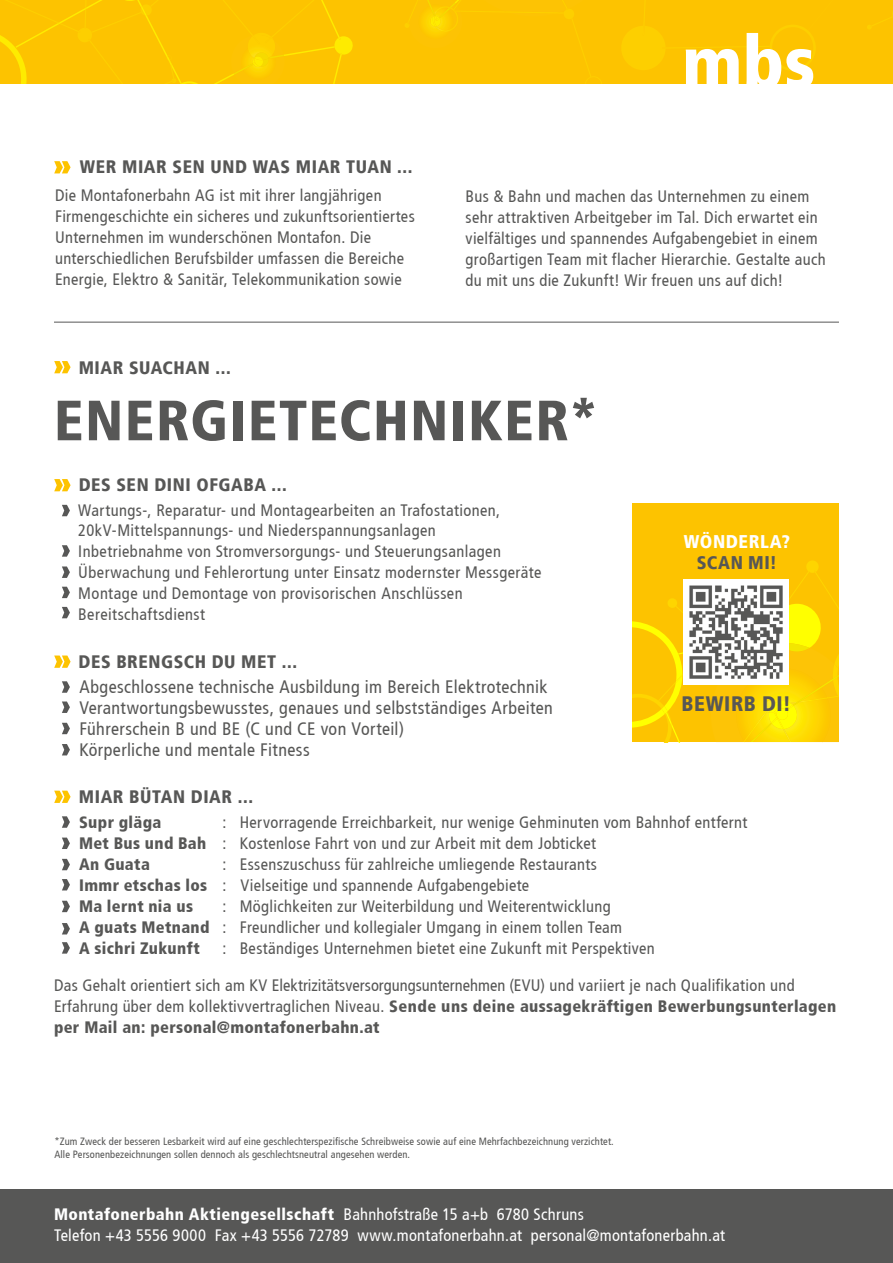
<style>
.page{position:relative;width:893px;height:1263px;background:#fff}
.page>*{position:absolute;margin:0;border:0;box-sizing:border-box;transform-origin:0 0}
.t1{font:900 condensed 56.7px "Frutiger";letter-spacing:.03em;color:#575756}
.t2{font:900 condensed 20.85px "Frutiger";letter-spacing:.03em;color:#575756}
.t3{font:900 condensed 18.3px "Frutiger";letter-spacing:.025em;color:#fff}
.t4{font:900 condensed 18.3px "Frutiger";letter-spacing:.025em;color:#575756}
.t5{font:condensed 18px/21px "Frutiger";letter-spacing:.02em;color:#575756}
.t6{font:900 condensed 18px "Frutiger";letter-spacing:.035em;color:#575756}
.t7{font:condensed 16.5px/21px "Frutiger";letter-spacing:.02em;color:#575756}
.t8{font:condensed 16.5px/21px "Frutiger";letter-spacing:.015em;color:#fff}
.t9{font:900 condensed 16.5px/21px "Frutiger";letter-spacing:.02em;color:#575756}
.t10{font:condensed 10.5px/12.6px "Frutiger";letter-spacing:.01em;color:#575756}
.s1{font-weight:900}
</style>
<div class="page">
<div style="left:0;top:1190px;width:893px;height:73px;background:#575756"></div>
<div style="left:0;top:0;width:893px;height:84px;background:#fdc300"></div>
<svg style="left:405px;top:0;width:186px;height:76px"></svg>
<svg style="left:0;top:0;width:353px;height:84px"></svg>
<svg style="left:622px;top:10px;width:267px;height:74px"></svg>
<svg style="left:54px;top:479px;width:17px;height:12px"></svg>
<svg style="left:62px;top:505px;width:8px;height:11px"></svg>
<svg style="left:62px;top:545px;width:8px;height:12px"></svg>
<svg style="left:62px;top:587px;width:8px;height:11px"></svg>
<svg style="left:54px;top:655px;width:17px;height:13px"></svg>
<svg style="left:62px;top:681px;width:8px;height:12px"></svg>
<svg style="left:62px;top:701px;width:8px;height:12px"></svg>
<svg style="left:62px;top:723px;width:8px;height:11px"></svg>
<svg style="left:62px;top:744px;width:8px;height:11px"></svg>
<svg style="left:54px;top:361px;width:17px;height:12px"></svg>
<svg style="left:54px;top:790px;width:17px;height:13px"></svg>
<svg style="left:62px;top:816px;width:8px;height:12px"></svg>
<svg style="left:62px;top:837px;width:8px;height:12px"></svg>
<svg style="left:62px;top:859px;width:8px;height:11px"></svg>
<svg style="left:62px;top:879px;width:8px;height:11px"></svg>
<svg style="left:62px;top:901px;width:8px;height:11px"></svg>
<svg style="left:62px;top:923px;width:8px;height:11px"></svg>
<svg style="left:62px;top:942px;width:8px;height:12px"></svg>
<hr style="left:54px;top:322px;width:785px;height:1px;background:#575756">
<svg style="left:54px;top:161px;width:17px;height:12px"></svg>
<svg style="left:62px;top:566px;width:8px;height:12px"></svg>
<svg style="left:62px;top:607px;width:8px;height:11px"></svg>
<div style="left:633px;top:504px;width:206px;height:238px;background:#fdc300"></div>
<svg style="left:633px;top:561px;width:206px;height:181px"></svg>
<img style="left:683px;top:579px;width:105px;height:105px">
<p class="t6" style="left:80px;top:156px;width:334px">WER MIAR SEN UND WAS MIAR TUAN ...</p>
<p class="t7" style="left:55px;top:185px;width:361px">Die Montafonerbahn AG ist mit ihrer langjährigen Firmengeschichte ein sicheres und zukunftsorientiertes Unternehmen im wunderschönen Montafon. Die unterschiedlichen Berufsbilder umfassen die Bereiche Energie, Elektro &amp; Sanitär, Telekommunikation sowie</p>
<p class="t7" style="left:466px;top:186px;width:362px">Bus &amp; Bahn und machen das Unternehmen zu einem sehr attraktiven Arbeitgeber im Tal. Dich erwartet ein vielfältiges und spannendes Aufgabengebiet in einem großartigen Team mit flacher Hierarchie. Gestalte auch du mit uns die Zukunft! Wir freuen uns auf dich!</p>
<p class="t6" style="left:79px;top:357px;width:154px">MIAR SUACHAN ...</p>
<h1 class="t1" style="left:54px;top:386px;width:546px">ENERGIETECHNIKER*</h1>
<p class="t6" style="left:79px;top:474px;width:210px">DES SEN DINI OFGABA ...</p>
<p class="t7" style="left:78px;top:501px;width:423px;line-height:19.5px">Wartungs-, Reparatur- und Montagearbeiten an Trafostationen,<br>20kV-Mittelspannungs- und Niederspannungsanlagen</p>
<p class="t7" style="left:78px;top:541px;width:465px">Inbetriebnahme von Stromversorgungs- und Steuerungsanlagen Überwachung und Fehlerortung unter Einsatz modernster Messgeräte Montage und Demontage von provisorischen Anschlüssen Bereitschaftsdienst</p>
<p class="t6" style="left:79px;top:651px;width:220px">DES BRENGSCH DU MET ...</p>
<p class="t5" style="left:79px;top:676px;width:475px">Abgeschlossene technische Ausbildung im Bereich Elektrotechnik Verantwortungsbewusstes, genaues und selbstständiges Arbeiten Führerschein B und BE (C und CE von Vorteil)<br>Körperliche und mentale Fitness</p>
<p class="t3" style="left:684px;top:530px;width:107px">WÖNDERLA?</p>
<p class="t4" style="left:697px;top:551px;width:81px">SCAN MI!</p>
<p class="t2" style="left:682px;top:691px;width:111px">BEWIRB DI!</p>
<p class="t6" style="left:79px;top:786px;width:176px">MIAR BÜTAN DIAR ...</p>
<p class="t9" style="left:79px;top:812px;width:132px">Supr gläga<br>Met Bus und Bah<br>An Guata<br>Immr etschas los<br>Ma lernt nia us<br>A guats Metnand<br>A sichri Zukunft</p>
<p class="t7" style="left:223px;top:812px;width:526px">: Hervorragende Erreichbarkeit, nur wenige Gehminuten vom Bahnhof entfernt : Kostenlose Fahrt von und zur Arbeit mit dem Jobticket<br>: Essenszuschuss für zahlreiche umliegende Restaurants<br>: Vielseitige und spannende Aufgabengebiete<br>: Möglichkeiten zur Weiterbildung und Weiterentwicklung<br>: Freundlicher und kollegialer Umgang in einem tollen Team<br>: Beständiges Unternehmen bietet eine Zukunft mit Perspektiven</p>
<p class="t7" style="left:54px;top:974px;width:784px">Das Gehalt orientiert sich am KV Elektrizitätsversorgungsunternehmen (EVU) und variiert je nach Qualifikation und<br>Erfahrung über dem kollektivvertraglichen Niveau. <span class="s1">Sende uns deine aussagekräftigen Bewerbungsunterlagen per Mail an: personal@montafonerbahn.at</span></p>
<p class="t10" style="left:54px;top:1135px;width:561px">*Zum Zweck der besseren Lesbarkeit wird auf eine geschlechterspezifische Schreibweise sowie auf eine Mehrfachbezeichnung verzichtet.<br>Alle Personenbezeichnungen sollen dennoch als geschlechtsneutral angesehen werden.</p>
<p class="t8" style="left:54px;top:1203px;width:673px"><span class="s1">Montafonerbahn Aktiengesellschaft</span> Bahnhofstraße 15 a+b 6780 Schruns<br>Telefon +43 5556 9000 Fax +43 5556 72789 www.montafonerbahn.at personal@montafonerbahn.at</p>
</div>
